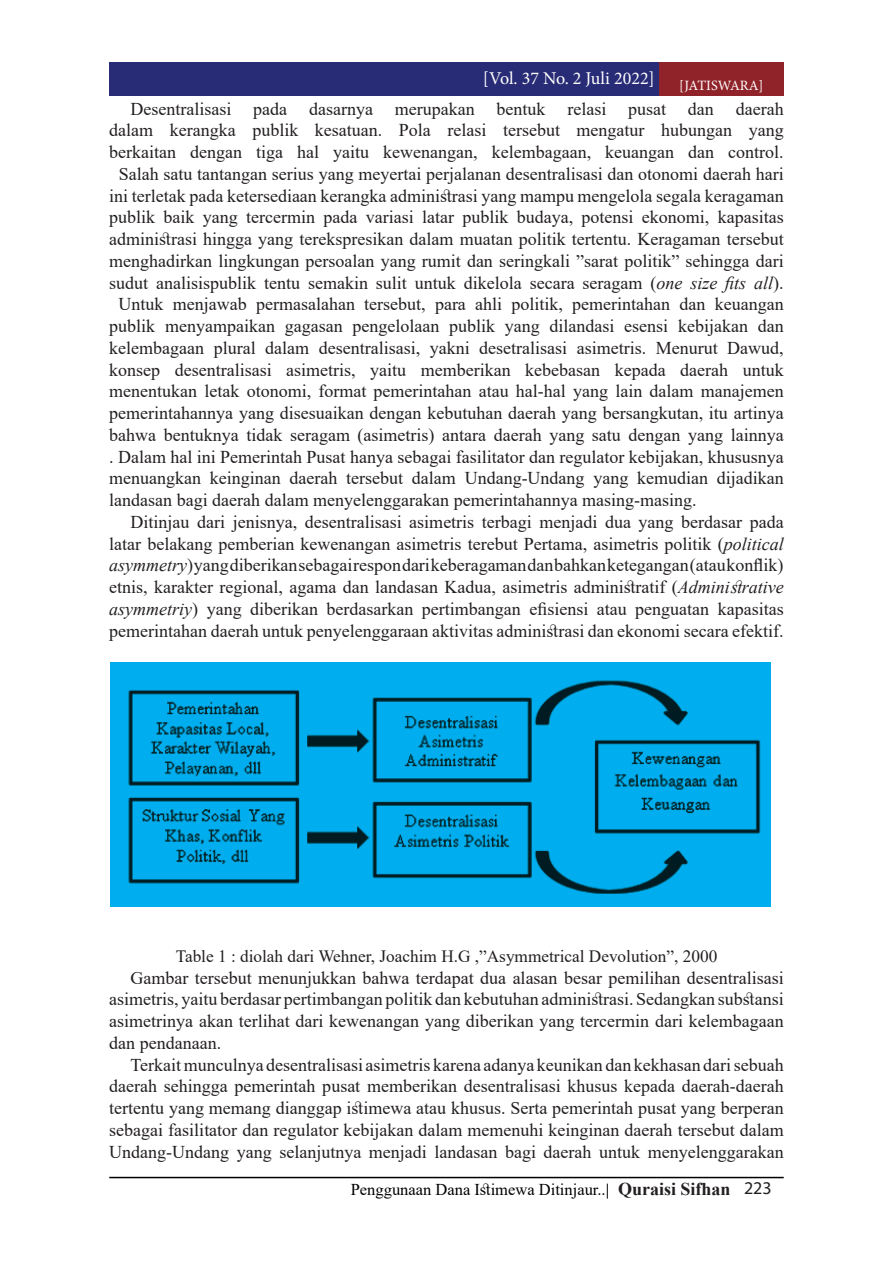
<style>
.page{position:relative;width:893px;height:1263px;background:#fff}
.page>*{position:absolute;margin:0;border:0;box-sizing:border-box;transform-origin:0 0}
.t1{font:18px/21.8px "Times New Roman";color:#231f20;text-align:justify}
.t2{font:18px "Minion Pro";color:#fff}
.t3{font:18px "Myriad Pro";color:#231f20}
.t4{font:17.25px "Times New Roman";color:#231f20}
.t5{font:16.5px "Times New Roman";color:#000}
.t6{font:14.25px "Minion Pro";color:#fff}
.s1{font-style:italic}
.s2{font-weight:700}
.s3{font-weight:700;font-size:18px;color:#231f20}
</style>
<div class="page">
<div style="left:109px;top:62px;width:550px;height:34px;background:#282b75"></div>
<div style="left:659px;top:62px;width:125px;height:34px;background:#902229"></div>
<div style="left:109px;top:1177px;width:623px;height:24px;border:2px solid #fff"></div>
<hr style="left:109px;top:1177px;width:675px;height:1px;background:#000">
<img style="left:110px;top:663px;width:661px;height:243px">
<p class="t2" style="left:483px;top:66px;width:173px">[Vol. 37 No. 2 Juli 2022]</p>
<p class="t6" style="left:679px;top:76px;width:86px">[JATISWARA]</p>
<p class="t1" style="left:131px;top:97px;width:655px">Desentralisasi pada dasarnya merupakan bentuk relasi pusat dan daerah</p>
<p class="t1" style="left:109px;top:119px;width:676px">dalam kerangka publik kesatuan. Pola relasi tersebut mengatur hubungan yang</p>
<p class="t1" style="left:109px;top:141px;width:676px">berkaitan dengan tiga hal yaitu kewenangan, kelembagaan, keuangan dan control.</p>
<p class="t1" style="left:119px;top:162px;width:666px">Salah satu tantangan serius yang meyertai perjalanan desentralisasi dan otonomi daerah hari</p>
<p class="t1" style="left:109px;top:184px;width:676px">ini terletak pada ketersediaan kerangka administrasi yang mampu mengelola segala keragaman</p>
<p class="t1" style="left:109px;top:206px;width:676px">publik baik yang tercermin pada variasi latar publik budaya, potensi ekonomi, kapasitas</p>
<p class="t1" style="left:109px;top:228px;width:676px">administrasi hingga yang terekspresikan dalam muatan politik tertentu. Keragaman tersebut</p>
<p class="t1" style="left:109px;top:249px;width:676px">menghadirkan lingkungan persoalan yang rumit dan seringkali ”sarat politik” sehingga dari</p>
<p class="t1" style="left:109px;top:271px;width:676px">sudut analisispublik tentu semakin sulit untuk dikelola secara seragam (<span class="s1">one size fits all</span>).</p>
<p class="t1" style="left:119px;top:293px;width:667px">Untuk menjawab permasalahan tersebut, para ahli politik, pemerintahan dan keuangan</p>
<p class="t1" style="left:109px;top:315px;width:676px">publik menyampaikan gagasan pengelolaan publik yang dilandasi esensi kebijakan dan</p>
<p class="t1" style="left:109px;top:336px;width:676px">kelembagaan plural dalam desentralisasi, yakni desetralisasi asimetris. Menurut Dawud,</p>
<p class="t1" style="left:109px;top:358px;width:676px">konsep desentralisasi asimetris, yaitu memberikan kebebasan kepada daerah untuk</p>
<p class="t1" style="left:109px;top:380px;width:676px">menentukan letak otonomi, format pemerintahan atau hal-hal yang lain dalam manajemen</p>
<p class="t1" style="left:109px;top:401px;width:676px">pemerintahannya yang disesuaikan dengan kebutuhan daerah yang bersangkutan, itu artinya</p>
<p class="t1" style="left:109px;top:423px;width:676px">bahwa bentuknya tidak seragam (asimetris) antara daerah yang satu dengan yang lainnya</p>
<p class="t1" style="left:109px;top:445px;width:676px">. Dalam hal ini Pemerintah Pusat hanya sebagai fasilitator dan regulator kebijakan, khususnya</p>
<p class="t1" style="left:109px;top:467px;width:676px">menuangkan keinginan daerah tersebut dalam Undang-Undang yang kemudian dijadikan</p>
<p class="t1" style="left:109px;top:489px;width:589px">landasan bagi daerah dalam menyelenggarakan pemerintahannya masing-masing.</p>
<p class="t1" style="left:131px;top:510px;width:655px">Ditinjau dari jenisnya, desentralisasi asimetris terbagi menjadi dua yang berdasar pada</p>
<p class="t1" style="left:109px;top:532px;width:676px">latar belakang pemberian kewenangan asimetris terebut Pertama, asimetris politik (<span class="s1">political</span></p>
<p class="t1" style="left:109px;top:554px;width:676px"><span class="s1">asymmetry</span>) yang diberikan sebagai respon dari keberagaman dan bahkan ketegangan (atau konflik)</p>
<p class="t1" style="left:109px;top:576px;width:676px">etnis, karakter regional, agama dan landasan Kadua, asimetris administratif (<span class="s1">Administrative</span></p>
<p class="t1" style="left:109px;top:597px;width:676px"><span class="s1">asymmetriy</span>) yang diberikan berdasarkan pertimbangan efisiensi atau penguatan kapasitas</p>
<p class="t1" style="left:109px;top:619px;width:676px">pemerintahan daerah untuk penyelenggaraan aktivitas administrasi dan ekonomi secara efektif.</p>
<p class="t4" style="left:176px;top:944px;width:543px">Table 1 : diolah dari Wehner, Joachim H.G ,”Asymmetrical Devolution”, 2000</p>
<p class="t1" style="left:109px;top:966px;width:676px;text-indent:21px">Gambar tersebut menunjukkan bahwa terdapat dua alasan besar pemilihan desentralisasi asimetris, yaitu berdasar pertimbangan politik dan kebutuhan administrasi. Sedangkan substansi asimetrinya akan terlihat dari kewenangan yang diberikan yang tercermin dari kelembagaan dan pendanaan.</p>
<p class="t1" style="left:109px;top:1053px;width:676px;text-indent:21px">Terkait munculnya desentralisasi asimetris karena adanya keunikan dan kekhasan dari sebuah daerah sehingga pemerintah pusat memberikan desentralisasi khusus kepada daerah-daerah tertentu yang memang dianggap istimewa atau khusus. Serta pemerintah pusat yang berperan sebagai fasilitator dan regulator kebijakan dalam memenuhi keinginan daerah tersebut dalam Undang-Undang yang selanjutnya menjadi landasan bagi daerah untuk menyelenggarakan</p>
<p class="t5" style="left:351px;top:1178px;width:381px">Penggunaan Dana Istimewa Ditinjaur..<span class="s2">|</span> <span class="s3">Quraisi Sifhan</span></p>
<p class="t3" style="left:744px;top:1177px;width:29px">223</p>
</div>
